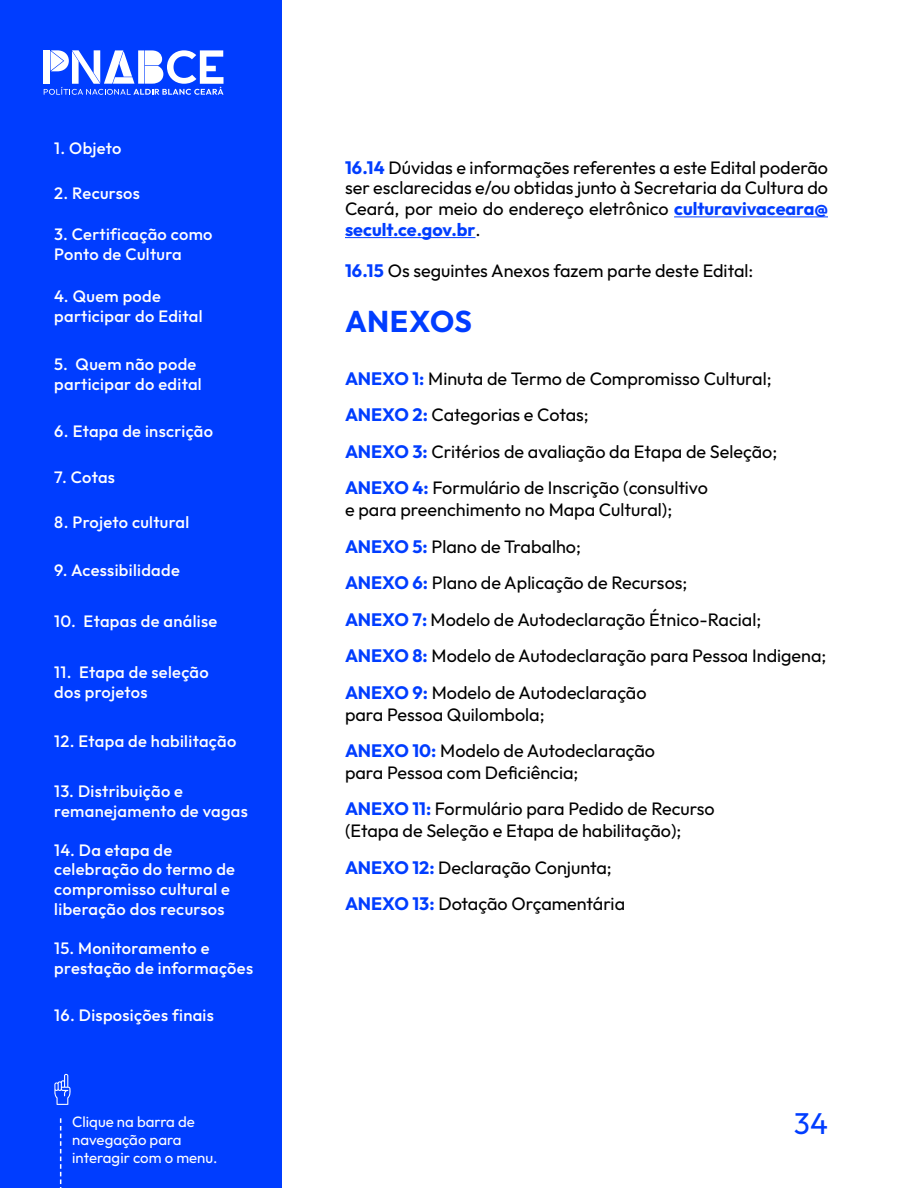
<style>
.page{position:relative;width:918px;height:1188px;background:#fff}
.page>*{position:absolute;margin:0;border:0;box-sizing:border-box;transform-origin:0 0}
.t1{font:700 30px "Outfit";letter-spacing:.01em;color:#003dff}
.t2{font:30px "Outfit";color:#003dff}
.t3{font:18px/36.6px "Outfit";color:#000}
.t4{font:500 16.5px/19.8px "Outfit";letter-spacing:.02em;color:#fff}
.t5{font:15px/18px "Outfit";color:#fff}
.s1{font-weight:700;color:#003dff}
</style>
<div class="page">
<hr style="left:674px;top:216px;width:154px;height:1px;background:#003dff">
<hr style="left:345px;top:237px;width:131px;height:1px;background:#003dff">
<div style="left:0;top:0;width:282px;height:1188px;background:#003dff"></div>
<svg style="left:44px;top:50px;width:180px;height:45px"></svg>
<svg style="left:54px;top:1073px;width:17px;height:32px"></svg>
<svg style="left:60px;top:1118px;width:1px;height:70px"></svg>
<p class="t4" style="left:54px;top:138px;width:69px">1. Objeto</p>
<p class="t4" style="left:54px;top:183px;width:87px">2. Recursos</p>
<p class="t4" style="left:54px;top:224px;width:160px">3. Certificação como<br>Ponto de Cultura</p>
<p class="t4" style="left:54px;top:286px;width:150px">4. Quem pode participar do Edital</p>
<p class="t4" style="left:54px;top:353px;width:149px">5. Quem não pode participar do edital</p>
<p class="t4" style="left:54px;top:421px;width:160px">6. Etapa de inscrição</p>
<p class="t4" style="left:54px;top:466px;width:62px">7. Cotas</p>
<p class="t4" style="left:54px;top:512px;width:137px">8. Projeto cultural</p>
<p class="t4" style="left:54px;top:560px;width:127px">9. Acessibilidade</p>
<p class="t4" style="left:54px;top:611px;width:164px">10. Etapas de análise</p>
<p class="t4" style="left:54px;top:661px;width:156px">11. Etapa de seleção dos projetos</p>
<p class="t4" style="left:54px;top:731px;width:183px">12. Etapa de habilitação</p>
<p class="t4" style="left:54px;top:781px;width:195px">13. Distribuição e remanejamento de vagas</p>
<p class="t4" style="left:54px;top:839px;width:182px">14. Da etapa de celebração do termo de compromisso cultural e liberação dos recursos</p>
<p class="t4" style="left:54px;top:937px;width:200px">15. Monitoramento e prestação de informações</p>
<p class="t4" style="left:54px;top:1005px;width:161px">16. Disposições finais</p>
<p class="t3" style="left:345px;top:157px;width:485px;line-height:20.7px;text-align:justify"><span class="s1">16.14</span> Dúvidas e informações referentes a este Edital poderão ser esclarecidas e/ou obtidas junto à Secretaria da Cultura do Ceará, por meio do endereço eletrônico <span class="s1">culturavivaceara@ secult.ce.gov.br</span>.</p>
<p class="t3" style="left:345px;top:252px;width:410px"><span class="s1">16.15</span> Os seguintes Anexos fazem parte deste Edital:</p>
<h1 class="t1" style="left:345px;top:303px;width:128px">ANEXOS</h1>
<p class="t3" style="left:345px;top:359px;width:434px"><span class="s1">ANEXO 1:</span> Minuta de Termo de Compromisso Cultural; <span class="s1">ANEXO 2:</span> Categorias e Cotas;<br><span class="s1">ANEXO 3:</span> Critérios de avaliação da Etapa de Seleção; <span class="s1">ANEXO 4:</span> Formulário de Inscrição (consultivo</p>
<p class="t3" style="left:345px;top:491px;width:483px">e para preenchimento no Mapa Cultural);<br><span class="s1">ANEXO 5:</span> Plano de Trabalho;<br><span class="s1">ANEXO 6:</span> Plano de Aplicação de Recursos;<br><span class="s1">ANEXO 7:</span> Modelo de Autodeclaração Étnico-Racial; <span class="s1">ANEXO 8:</span> Modelo de Autodeclaração para Pessoa Indigena; <span class="s1">ANEXO 9:</span> Modelo de Autodeclaração</p>
<p class="t3" style="left:345px;top:695px;width:312px">para Pessoa Quilombola;<br><span class="s1">ANEXO 10:</span> Modelo de Autodeclaração</p>
<p class="t3" style="left:345px;top:754px;width:371px">para Pessoa com Deficiência;<br><span class="s1">ANEXO 11:</span> Formulário para Pedido de Recurso</p>
<p class="t3" style="left:345px;top:812px;width:338px">(Etapa de Seleção e Etapa de habilitação);<br><span class="s1">ANEXO 12:</span> Declaração Conjunta;<br><span class="s1">ANEXO 13:</span> Dotação Orçamentária</p>
<p class="t5" style="left:72px;top:1112px;width:124px">Clique na barra de</p>
<h1 class="t2" style="left:794px;top:1105px;width:36px">34</h1>
<p class="t5" style="left:72px;top:1130px;width:147px">navegação para interagir com o menu.</p>
</div>
